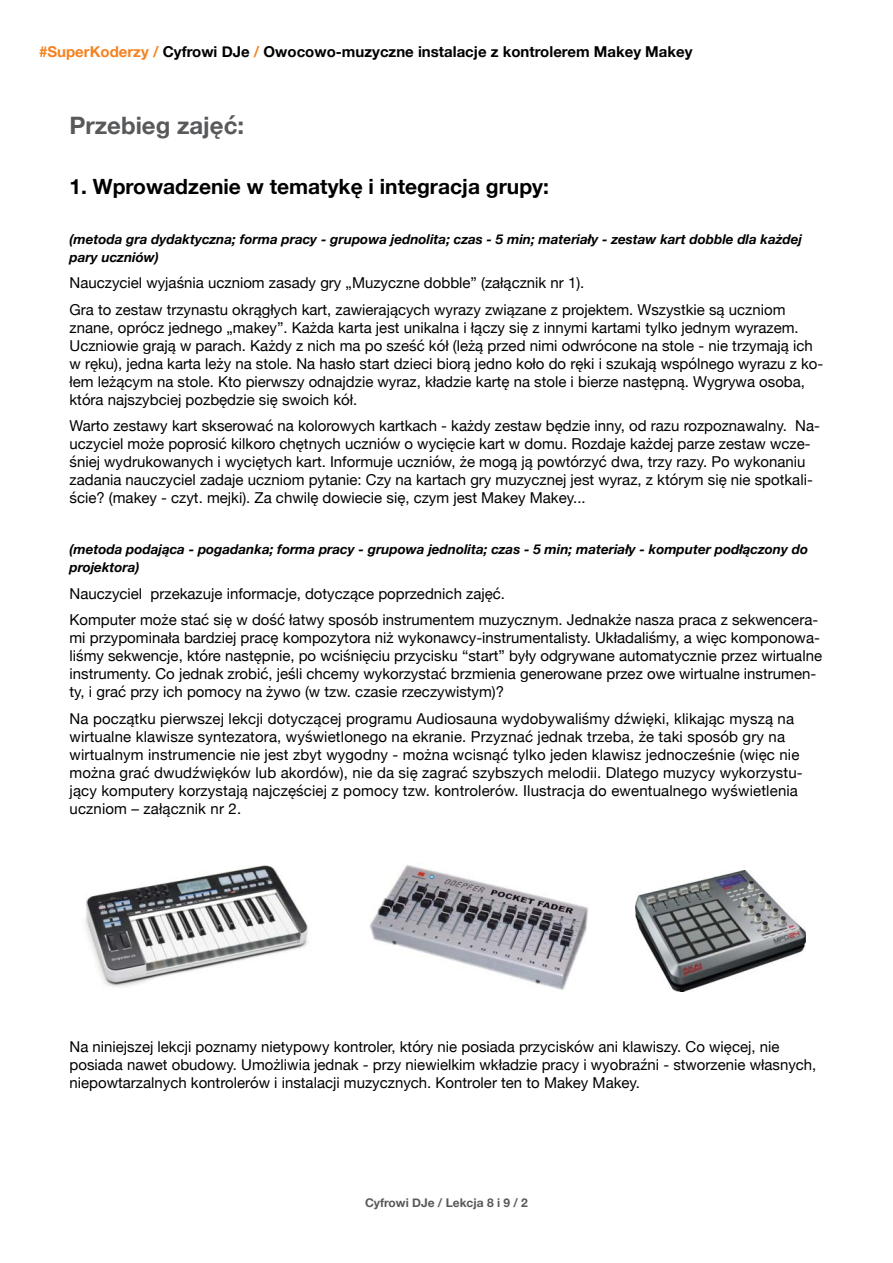
<style>
.page{position:relative;width:893px;height:1263px;background:#fff}
.page>*{position:absolute;margin:0;border:0;box-sizing:border-box;transform-origin:0 0}
.t1{font:700 24px "Helvetica Neue";color:#58595b}
.t2{font:700 21px "Helvetica Neue";color:#000}
.t3{font:15px/18px "Helvetica Neue";color:#000}
.t4{font:700 15px "Helvetica Neue";color:#000}
.t5{font:italic 700 13.5px/18px "Helvetica Neue";color:#000}
.t6{font:700 12px "Helvetica Neue";color:#58595b}
.s1{color:#f58220}
</style>
<div class="page">
<img style="left:85px;top:865px;width:223px;height:122px">
<img style="left:370px;top:865px;width:218px;height:125px">
<img style="left:635px;top:871px;width:170px;height:120px">
<p class="t4" style="left:39px;top:40px;width:655px"><span class="s1">#SuperKoderzy /</span> Cyfrowi DJe <span class="s1">/</span> Owocowo-muzyczne instalacje z kontrolerem Makey Makey</p>
<h1 class="t1" style="left:70px;top:107px;width:176px">Przebieg zajęć:</h1>
<h2 class="t2" style="left:70px;top:170px;width:481px">1. Wprowadzenie w tematykę i integracja grupy:</h2>
<p class="t5" style="left:70px;top:230px;width:734px">(metoda gra dydaktyczna; forma pracy - grupowa jednolita; czas - 5 min; materiały - zestaw kart dobble dla każdej pary uczniów)</p>
<p class="t3" style="left:70px;top:270px;width:717px;line-height:26.5px">Nauczyciel wyjaśnia uczniom zasady gry „Muzyczne dobble” (załącznik nr 1).<br>Gra to zestaw trzynastu okrągłych kart, zawierających wyrazy związane z projektem. Wszystkie są uczniom</p>
<p class="t3" style="left:70px;top:319px;width:755px">znane, oprócz jednego „makey”. Każda karta jest unikalna i łączy się z innymi kartami tylko jednym wyrazem.<br>Uczniowie grają w parach. Każdy z nich ma po sześć kół (leżą przed nimi odwrócone na stole - nie trzymają ich w ręku), jedna karta leży na stole. Na hasło start dzieci biorą jedno koło do ręki i szukają wspólnego wyrazu z ko&shy;łem leżącym na stole. Kto pierwszy odnajdzie wyraz, kładzie kartę na stole i bierze następną. Wygrywa osoba, która najszybciej pozbędzie się swoich kół.</p>
<p class="t3" style="left:70px;top:418px;width:752px">Warto zestawy kart skserować na kolorowych kartkach - każdy zestaw będzie inny, od razu rozpoznawalny. Na&shy;uczyciel może poprosić kilkoro chętnych uczniów o wycięcie kart w domu. Rozdaje każdej parze zestaw wcze&shy;śniej wydrukowanych i wyciętych kart. Informuje uczniów, że mogą ją powtórzyć dwa, trzy razy. Po wykonaniu zadania nauczyciel zadaje uczniom pytanie: Czy na kartach gry muzycznej jest wyraz, z którym się nie spotkali&shy;ście? (makey - czyt. mejki). Za chwilę dowiecie się, czym jest Makey Makey...</p>
<p class="t5" style="left:70px;top:541px;width:740px">(metoda podająca - pogadanka; forma pracy - grupowa jednolita; czas - 5 min; materiały - komputer podłączony do projektora)</p>
<p class="t3" style="left:70px;top:581px;width:750px;line-height:26.5px">Nauczyciel przekazuje informacje, dotyczące poprzednich zajęć.<br>Komputer może stać się w dość łatwy sposób instrumentem muzycznym. Jednakże nasza praca z sekwencera-</p>
<p class="t3" style="left:70px;top:630px;width:754px">mi przypominała bardziej pracę kompozytora niż wykonawcy-instrumentalisty. Układaliśmy, a więc komponowa&shy;liśmy sekwencje, które następnie, po wciśnięciu przycisku “start” były odgrywane automatycznie przez wirtualne instrumenty. Co jednak zrobić, jeśli chcemy wykorzystać brzmienia generowane przez owe wirtualne instrumen&shy;ty, i grać przy ich pomocy na żywo (w tzw. czasie rzeczywistym)?</p>
<p class="t3" style="left:70px;top:710px;width:735px">Na początku pierwszej lekcji dotyczącej programu Audiosauna wydobywaliśmy dźwięki, klikając myszą na wirtualne klawisze syntezatora, wyświetlonego na ekranie. Przyznać jednak trzeba, że taki sposób gry na wirtualnym instrumencie nie jest zbyt wygodny - można wcisnąć tylko jeden klawisz jednocześnie (więc nie można grać dwudźwięków lub akordów), nie da się zagrać szybszych melodii. Dlatego muzycy wykorzystu&shy;jący komputery korzystają najczęściej z pomocy tzw. kontrolerów. Ilustracja do ewentualnego wyświetlenia uczniom – załącznik nr 2.</p>
<p class="t3" style="left:70px;top:1039px;width:748px">Na niniejszej lekcji poznamy nietypowy kontroler, który nie posiada przycisków ani klawiszy. Co więcej, nie posiada nawet obudowy. Umożliwia jednak - przy niewielkim wkładzie pracy i wyobraźni - stworzenie własnych, niepowtarzalnych kontrolerów i instalacji muzycznych. Kontroler ten to Makey Makey.</p>
<p class="t6" style="left:365px;top:1194px;width:164px">Cyfrowi DJe / Lekcja 8 i 9 / 2</p>
</div>
